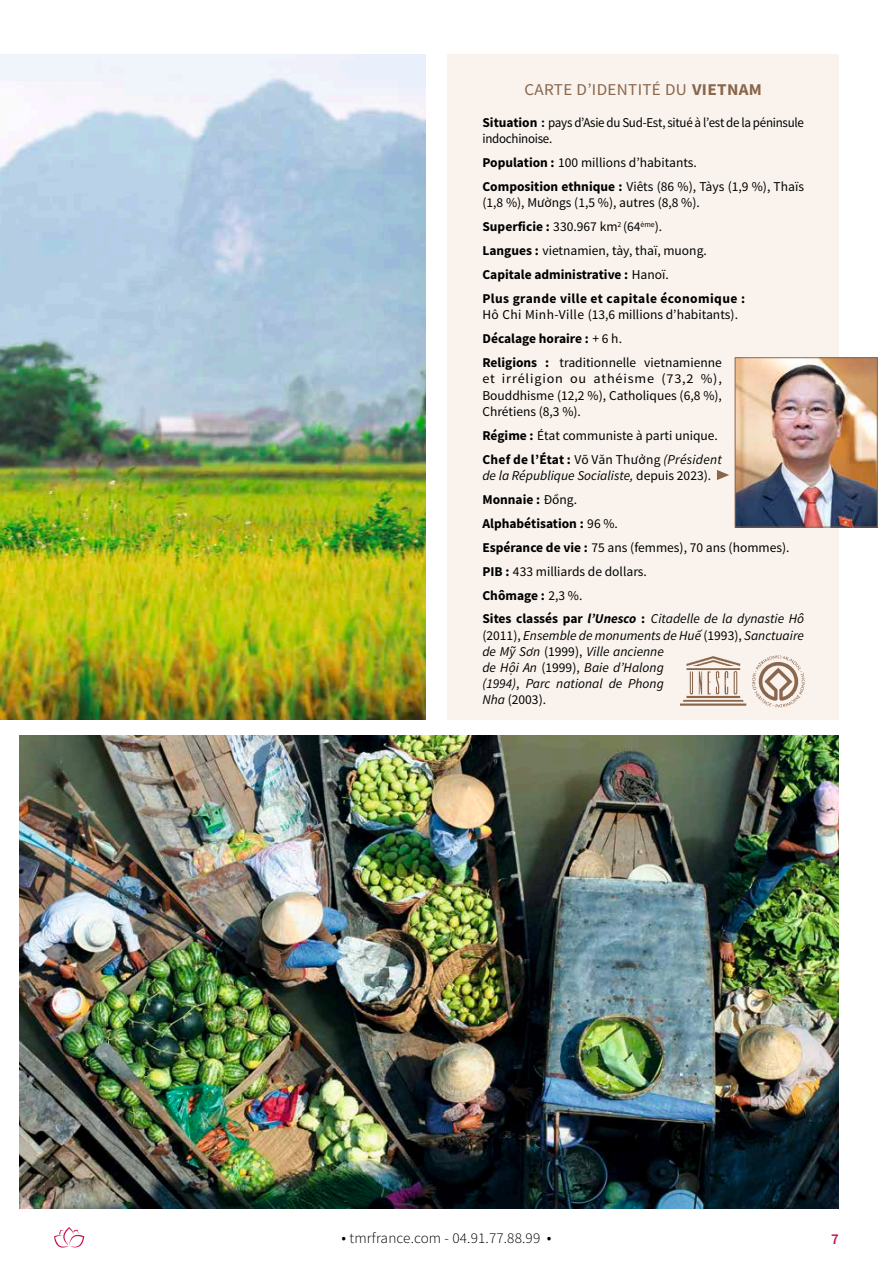
<style>
.page{position:relative;width:893px;height:1263px;background:#fff}
.page>*{position:absolute;margin:0;border:0;box-sizing:border-box;transform-origin:0 0}
.t1{font:16.5px "Source Sans Pro";letter-spacing:.02em;color:#89664c;scale:1.04 1}
.t2{font:300 15px "Source Sans Pro";letter-spacing:.01em;color:#000}
.t3{font:600 15px "Source Sans Pro";color:#c51654}
.t4{font:13.5px/23.9px "Source Sans Pro";color:#000}
.t5{font:italic 13.5px/16.2px "Source Sans Pro";color:#000}
.t6{font:13.5px/16.2px "Source Sans Pro";color:#000;text-align:justify;scale:1.05 1}
.t7{font:13.5px/16.2px "Source Sans Pro";letter-spacing:-.02em;color:#000;scale:.96 1}
.s1{font-weight:700}
.s2{font-family:"Avenir";font-weight:800}
.s3{font-style:italic}
.s4{font-weight:700;font-style:italic}
.s5{font-style:normal}
.s6{font-size:16.5px}
</style>
<div class="page">
<svg style="left:54px;top:1227px;width:30px;height:21px"></svg>
<img style="left:0;top:54px;width:425px;height:665px">
<img style="left:20px;top:736px;width:819px;height:473px">
<div style="left:448px;top:54px;width:391px;height:665px;background:#faf3ed"></div>
<img style="left:680px;top:655px;width:125px;height:53px">
<img style="left:737px;top:359px;width:139px;height:166px">
<div style="left:735px;top:357px;width:143px;height:170px;border:1px solid #89664c"></div>
<svg style="left:717px;top:470px;width:12px;height:10px"></svg>
<p class="t1" style="left:524px;top:79px;width:230px">CARTE D’IDENTITÉ DU <span class="s1">VIETNAM</span></p>
<p class="t7" style="left:482px;top:115px;width:336px"><span class="s1">Situation</span> <span class="s2">:</span> pays d’Asie du Sud-Est, situé à l’est de la péninsule indochinoise.</p>
<p class="t4" style="left:482px;top:151px;width:323px"><span class="s1">Population :</span> 100 millions d’habitants.<br><span class="s1">Composition ethnique :</span> Viêts (86 %), Tàys (1,9 %), Thaïs</p>
<p class="t4" style="left:482px;top:191px;width:264px">(1,8 %), Mườngs (1,5 %), autres (8,8 %).<br><span class="s1">Superficie :</span> 330.967 km<sup>2</sup> (64<sup>ème</sup>).<br><span class="s1">Langues :</span> vietnamien, tày, thaï, muong.<br><span class="s1">Capitale administrative :</span> Hanoï.<br><span class="s1">Plus grande ville et capitale économique :</span></p>
<p class="t4" style="left:482px;top:303px;width:257px">Hô Chi Minh-Ville (13,6 millions d’habitants).<br><span class="s1">Décalage horaire :</span> + 6 h.<br><span class="s1">Religions :</span> traditionnelle vietnamienne</p>
<p class="t6" style="left:482px;top:371px;width:230px">et irréligion ou athéisme (73,2 %), Bouddhisme (12,2 %), Catholiques (6,8 %), Chrétiens (8,3 %).</p>
<p class="t4" style="left:482px;top:424px;width:241px"><span class="s1">Régime :</span> État communiste à parti unique.<br><span class="s1">Chef de l’État :</span> Võ Văn Thưởng <span class="s3">(Président</span></p>
<p class="t4" style="left:482px;top:464px;width:323px"><span class="s3">de la République Socialiste,</span> depuis 2023).<br><span class="s1">Monnaie :</span> Đồng.<br><span class="s1">Alphabétisation :</span> 96 %.<br><span class="s1">Espérance de vie :</span> 75 ans (femmes), 70 ans (hommes).<br><span class="s1">PIB :</span> 433 milliards de dollars.<br><span class="s1">Chômage :</span> 2,3 %.<br><span class="s1">Sites classés par</span> <span class="s4">l’Unesco</span> <span class="s1">:</span> <span class="s3">Citadelle de la dynastie Hô</span></p>
<p class="t5" style="left:482px;top:627px;width:323px"><span class="s5">(2011),</span> Ensemble de monuments de Huế <span class="s5">(1993),</span> Sanctuaire de Mỹ Sơn <span class="s5">(1999),</span> Ville ancienne<br>de Hội An <span class="s5">(1999),</span> Baie d’Halong<br>(1994)<span class="s5">,</span> Parc national de Phong<br>Nha <span class="s5">(2003).</span></p>
<p class="t2" style="left:342px;top:1229px;width:211px"><span class="s6">•</span> tmrfrance.com - 04.91.77.88.99 <span class="s6">•</span></p>
<p class="t3" style="left:831px;top:1229px;width:9px">7</p>
</div>
